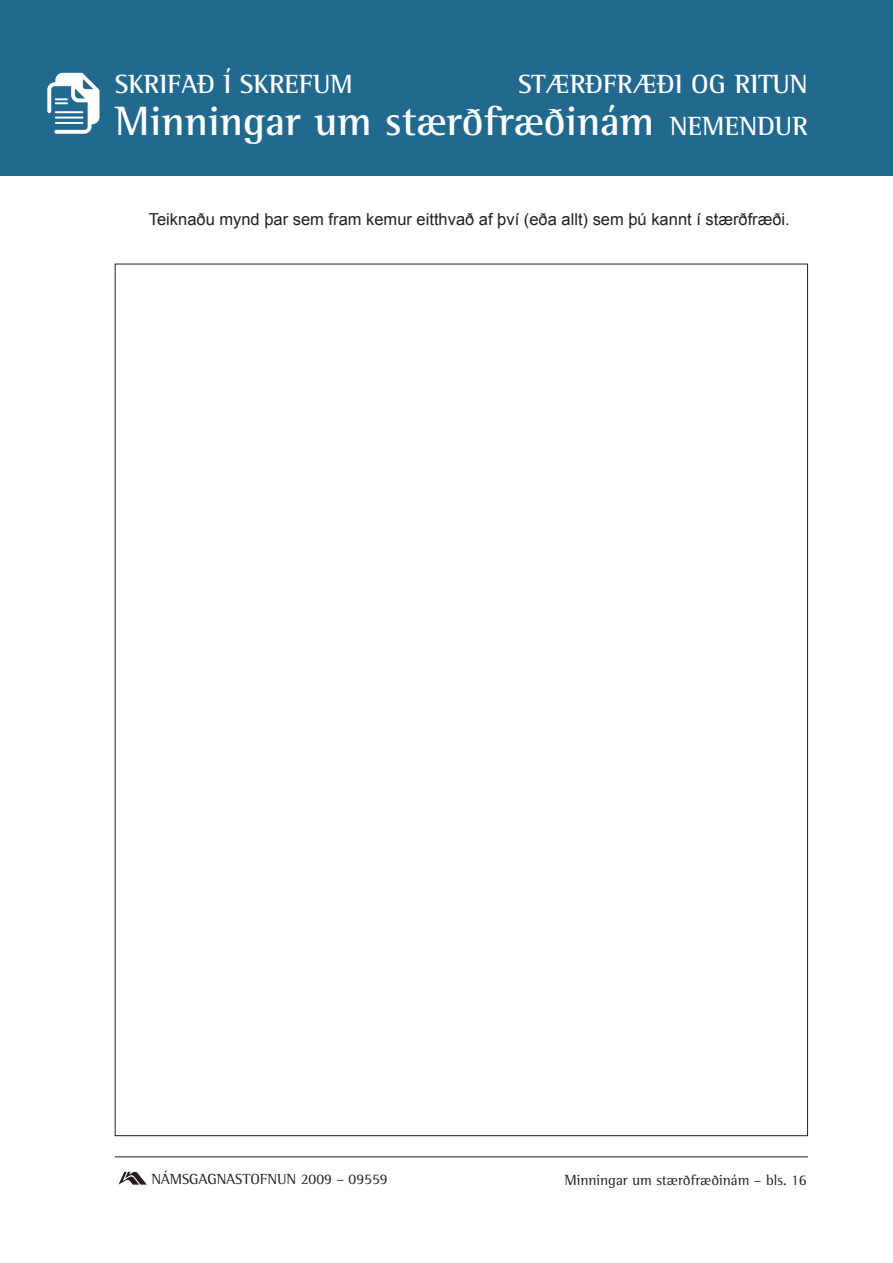
<style>
.page{position:relative;width:893px;height:1263px;background:#fff}
.page>*{position:absolute;margin:0;border:0;box-sizing:border-box;transform-origin:0 0}
.t1{font:700 42px "Rotis Semi Serif";color:#fff}
.t2{font:700 27px "Rotis Semi Serif";color:#fff}
.t3{font:16.5px "Arial";color:#231f20}
.t4{font:15px "Rotis Semi Serif";color:#231f20}
.s1{font-size:27px}
</style>
<div class="page">
<div style="left:0;top:0;width:893px;height:176px;background:#21698f"></div>
<svg style="left:47px;top:73px;width:52px;height:61px"></svg>
<hr style="left:115px;top:1156px;width:693px;height:1px;background:#231f20">
<img style="left:118px;top:1171px;width:29px;height:14px">
<h2 class="t2" style="left:115px;top:67px;width:240px">SKRIFAÐ Í SKREFUM</h2>
<h2 class="t2" style="left:518px;top:67px;width:291px">STÆRÐFRÆÐI OG RITUN</h2>
<h1 class="t1" style="left:115px;top:95px;width:695px">Minningar um stærðfræðinám <span class="s1">NEMENDUR</span></h1>
<p class="t3" style="left:149px;top:210px;width:642px">Teiknaðu mynd þar sem fram kemur eitthvað af því (eða allt) sem þú kannt í stærðfræði.</p>
<p class="t4" style="left:151px;top:1170px;width:238px">NÁMSGAGNASTOFNUN 2009 – 09559</p>
<p class="t4" style="left:565px;top:1171px;width:244px">Minningar um stærðfræðinám – bls. 16</p>
</div>
